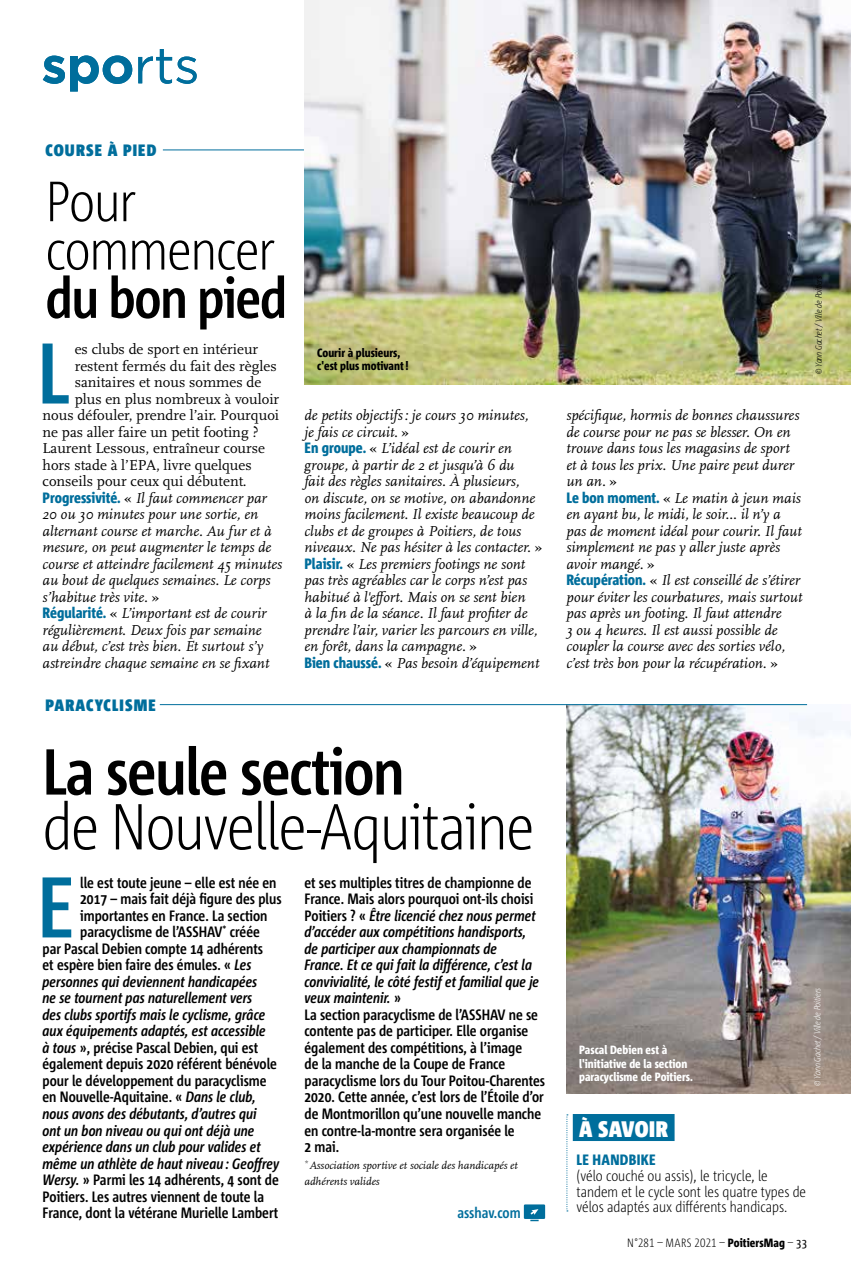
<style>
.page{position:relative;width:851px;height:1276px;background:#fff}
.page>*{position:absolute;margin:0;border:0;box-sizing:border-box;transform-origin:0 0}
.t1{font:700 85.95px "Corpid C1 Cd";color:#006e9c}
.t2{font:300 64.8px "Corpid C1 Cd";letter-spacing:-.02em;color:#000}
.t3{font:700 64.8px "Corpid C1 Cd";letter-spacing:-.02em;color:#000}
.t4{font:300 56.55px/48.3px "Corpid C1 Cd";letter-spacing:-.02em;color:#000}
.t5{font:700 56.55px "Corpid C1 Cd";letter-spacing:-.02em;color:#000}
.t6{font:700 51px "Gotham";color:#006e9c}
.t7{font:900 22.5px "Corpid C1 Cd";letter-spacing:.015em;color:#fff}
.t8{font:900 16.5px "Corpid C1 Cd";letter-spacing:.07em;color:#006e9c}
.t9{font:italic 15px/16.5px "Scala OT";color:#000}
.t10{font:700 15px/16.5px "Corpid C1 Cd";color:#000}
.t11{font:italic 700 15px "Corpid C1 Cd";color:#000}
.t12{font:15px "Scala OT";color:#000}
.t13{font:300 15px/15.8px "Corpid C1 Cd";color:#000}
.t14{font:700 15px "Corpid C1 Cd";color:#006e9c}
.t15{font:800 15px "Corpid C1 Cd";letter-spacing:.02em;color:#006e9c}
.t16{font:800 12px/13.5px "Corpid C1 Cd";color:#fff}
.t17{font:800 12px/13.5px "Corpid C1 Cd";color:#000}
.t18{font:300 12px "Corpid C1 Cd";letter-spacing:.01em;color:#000}
.t19{font:italic 11.25px/16.5px "Scala OT";color:#000}
.t20{font:italic 300 9px "Corpid C1 Cd";letter-spacing:-.02em;color:#fff}
.t21{font:italic 300 9px "Corpid C1 Cd";letter-spacing:-.02em;color:#000}
.s1{font-weight:400}
.s2{font-family:"Corpid C1 Cd";font-weight:800;font-style:normal;color:#006e9c}
.s3{font-style:normal}
.s4{font-style:italic}
.s5{font-weight:800}
</style>
<div class="page">
<hr style="left:163px;top:150px;width:194px;height:1px;background:#006e9c">
<div style="left:523px;top:1204px;width:22px;height:15px;background:#006e9c"></div>
<svg style="left:530px;top:1209px;width:8px;height:12px"></svg>
<img style="left:566px;top:704px;width:284px;height:389px">
<img style="left:304px;top:0;width:546px;height:384px">
<hr style="left:160px;top:704px;width:647px;height:1px;background:#006e9c">
<svg style="left:566px;top:1114px;width:2px;height:97px"></svg>
<div style="left:572px;top:1114px;width:102px;height:27px;background:#006e9c"></div>
<h3 class="t6" style="left:41px;top:31px;width:159px">spo<span class="s1">rts</span></h3>
<p class="t8" style="left:46px;top:140px;width:112px">COURSE À PIED</p>
<h3 class="t4" style="left:46px;top:176px;width:231px">Pour commencer</h3>
<h3 class="t5" style="left:46px;top:262px;width:243px">du bon pied</h3>
<h1 class="t1" style="left:37px;top:319px;width:34px">L</h1>
<p class="t12" style="left:75px;top:341px;width:185px">es clubs de sport en intérieur</p>
<p class="t12" style="left:75px;top:357px;width:203px">restent fermés du fait des règles</p>
<p class="t12" style="left:75px;top:374px;width:188px">sanitaires et nous sommes de</p>
<p class="t12" style="left:75px;top:390px;width:206px">plus en plus nombreux à vouloir</p>
<p class="t12" style="left:43px;top:407px;width:238px">nous défouler, prendre l’air. Pourquoi</p>
<p class="t12" style="left:43px;top:423px;width:217px">ne pas aller faire un petit footing ?</p>
<p class="t12" style="left:43px;top:440px;width:224px">Laurent Lessous, entraîneur course</p>
<p class="t12" style="left:43px;top:456px;width:211px">hors stade à l’EPA, livre quelques</p>
<p class="t12" style="left:43px;top:473px;width:205px">conseils pour ceux qui débutent.</p>
<p class="t9" style="left:43px;top:490px;width:226px"><span class="s2">Progressivité.</span> <span class="s3">«</span> Il faut commencer par</p>
<p class="t9" style="left:43px;top:506px;width:217px">20 ou 30 minutes pour une sortie, en</p>
<p class="t9" style="left:43px;top:523px;width:230px">alternant course et marche. Au fur et à</p>
<p class="t9" style="left:43px;top:539px;width:230px">mesure, on peut augmenter le temps de</p>
<p class="t9" style="left:43px;top:556px;width:241px">course et atteindre facilement 45 minutes</p>
<p class="t9" style="left:43px;top:572px;width:229px">au bout de quelques semaines. Le corps</p>
<p class="t9" style="left:43px;top:589px;width:118px">s’habitue très vite. <span class="s3">»</span></p>
<p class="t9" style="left:43px;top:605px;width:225px"><span class="s2">Régularité.</span> <span class="s3">«</span> L’important est de courir</p>
<p class="t9" style="left:43px;top:622px;width:220px">régulièrement. Deux fois par semaine</p>
<p class="t9" style="left:43px;top:638px;width:222px">au début, c’est très bien. Et surtout s’y</p>
<p class="t9" style="left:43px;top:655px;width:228px">astreindre chaque semaine en se fixant</p>
<p class="t8" style="left:46px;top:695px;width:112px">PARACYCLISME</p>
<p class="t17" style="left:317px;top:345px;width:93px">Courir à plusieurs, c'est plus motivant!</p>
<p class="t21" style="left:812px;top:374px;width:99px;rotate:-90deg">© Yann Gachet /Ville de Poitiers</p>
<p class="t9" style="left:304px;top:407px;width:239px">de petits objectifs: je cours 30 minutes,<br>je fais ce circuit. <span class="s3">»<br></span><span class="s2">En groupe.</span> <span class="s3">«</span> L’idéal est de courir en groupe, à partir de 2 et jusqu’à 6 du<br>fait des règles sanitaires. À plusieurs,<br>on discute, on se motive, on abandonne moins facilement. Il existe beaucoup de clubs et de groupes à Poitiers, de tous niveaux. Ne pas hésiter à les contacter. <span class="s3">» </span><span class="s2">Plaisir.</span> <span class="s3">«</span> Les premiers footings ne sont pas très agréables car le corps n’est pas habitué à l'effort. Mais on se sent bien<br>à la fin de la séance. Il faut profiter de prendre l’air, varier les parcours en ville, en forêt, dans la campagne. <span class="s3">»<br></span><span class="s2">Bien chaussé.</span> <span class="s3">«</span> Pas besoin d’équipement</p>
<p class="t9" style="left:566px;top:407px;width:237px">spécifique, hormis de bonnes chaussures de course pour ne pas se blesser. On en trouve dans tous les magasins de sport et à tous les prix. Une paire peut durer un an. <span class="s3">»<br></span><span class="s2">Le bon moment.</span> <span class="s3">«</span> Le matin à jeun mais en ayant bu, le midi, le soir… il n’y a pas de moment idéal pour courir. Il faut simplement ne pas y aller juste après avoir mangé. <span class="s3">»<br></span><span class="s2">Récupération.</span> <span class="s3">«</span> Il est conseillé de s’étirer pour éviter les courbatures, mais surtout pas après un footing. Il faut attendre<br>3 ou 4 heures. Il est aussi possible de coupler la course avec des sorties vélo, c’est très bon pour la récupération. <span class="s3">»</span></p>
<h2 class="t3" style="left:43px;top:731px;width:363px">La seule section</h2>
<h2 class="t2" style="left:43px;top:786px;width:493px">de Nouvelle-Aquitaine</h2>
<h1 class="t1" style="left:37px;top:853px;width:39px">E</h1>
<p class="t10" style="left:80px;top:874px;width:198px">lle est toute jeune – elle est née en</p>
<p class="t10" style="left:80px;top:890px;width:203px">2017 – mais fait déjà figure des plus</p>
<p class="t10" style="left:80px;top:907px;width:189px">importantes en France. La section</p>
<p class="t10" style="left:80px;top:923px;width:181px">paracyclisme de l’ASSHAV<sup>*</sup> créée</p>
<p class="t10" style="left:43px;top:940px;width:222px">par Pascal Debien compte 14 adhérents</p>
<p class="t10" style="left:43px;top:956px;width:210px">et espère bien faire des émules. « <span class="s4">Les</span></p>
<p class="t11" style="left:43px;top:972px;width:216px">personnes qui deviennent handicapées</p>
<p class="t11" style="left:43px;top:988px;width:211px">ne se tournent pas naturellement vers</p>
<p class="t11" style="left:43px;top:1005px;width:224px">des clubs sportifs mais le cyclisme, grâce</p>
<p class="t11" style="left:43px;top:1021px;width:225px">aux équipements adaptés, est accessible</p>
<p class="t10" style="left:43px;top:1039px;width:217px"><span class="s4">à tous</span> », précise Pascal Debien, qui est</p>
<p class="t10" style="left:43px;top:1055px;width:236px">également depuis 2020 référent bénévole</p>
<p class="t10" style="left:43px;top:1072px;width:225px">pour le développement du paracyclisme</p>
<p class="t10" style="left:43px;top:1088px;width:215px">en Nouvelle-Aquitaine. « <span class="s4">Dans le club,</span></p>
<p class="t11" style="left:43px;top:1104px;width:215px">nous avons des débutants, d’autres qui</p>
<p class="t11" style="left:43px;top:1120px;width:213px">ont un bon niveau ou qui ont déjà une</p>
<p class="t11" style="left:43px;top:1137px;width:220px">expérience dans un club pour valides et</p>
<p class="t11" style="left:43px;top:1153px;width:238px">même un athlète de haut niveau : Geoffrey</p>
<p class="t10" style="left:43px;top:1171px;width:238px"><span class="s4">Wersy.</span> » Parmi les 14 adhérents, 4 sont de</p>
<p class="t10" style="left:43px;top:1187px;width:223px">Poitiers. Les autres viennent de toute la</p>
<p class="t10" style="left:43px;top:1204px;width:237px">France, dont la vétérane Murielle Lambert</p>
<p class="t10" style="left:304px;top:874px;width:242px">et ses multiples titres de championne de France. Mais alors pourquoi ont-ils choisi Poitiers ? « <span class="s4">Être licencié chez nous permet d’accéder aux compétitions handisports,<br>de participer aux championnats de<br>France. Et ce qui fait la différence, c’est la convivialité, le côté festif et familial que je veux maintenir.</span> »<br>La section paracyclisme de l’ASSHAV ne se contente pas de participer. Elle organise également des compétitions, à l’image<br>de la manche de la Coupe de France paracyclisme lors du Tour Poitou-Charentes 2020. Cette année, c’est lors de l’Étoile d’or de Montmorillon qu’une nouvelle manche en contre-la-montre sera organisée le<br>2 mai.</p>
<p class="t19" style="left:304px;top:1156px;width:215px"><sup>*</sup> Association sportive et sociale des handicapés et adhérents valides</p>
<p class="t14" style="left:457px;top:1203px;width:65px">asshav.com</p>
<p class="t20" style="left:811px;top:1085px;width:99px;rotate:-90deg">© Yann Gachet /Ville de Poitiers</p>
<p class="t16" style="left:579px;top:1042px;width:115px">Pascal Debien est à l'initiative de la section paracyclisme de Poitiers.</p>
<h3 class="t7" style="left:579px;top:1115px;width:90px">À SAVOIR</h3>
<p class="t15" style="left:576px;top:1150px;width:81px">LE HANDBIKE</p>
<p class="t13" style="left:576px;top:1167px;width:231px">(vélo couché ou assis), le tricycle, le tandem et le cycle sont les quatre types de vélos adaptés aux différents handicaps.</p>
<p class="t18" style="left:627px;top:1235px;width:181px">N°281 – MARS 2021 – <span class="s5">PoitiersMag</span> – <span class="s1">33</span></p>
</div>
